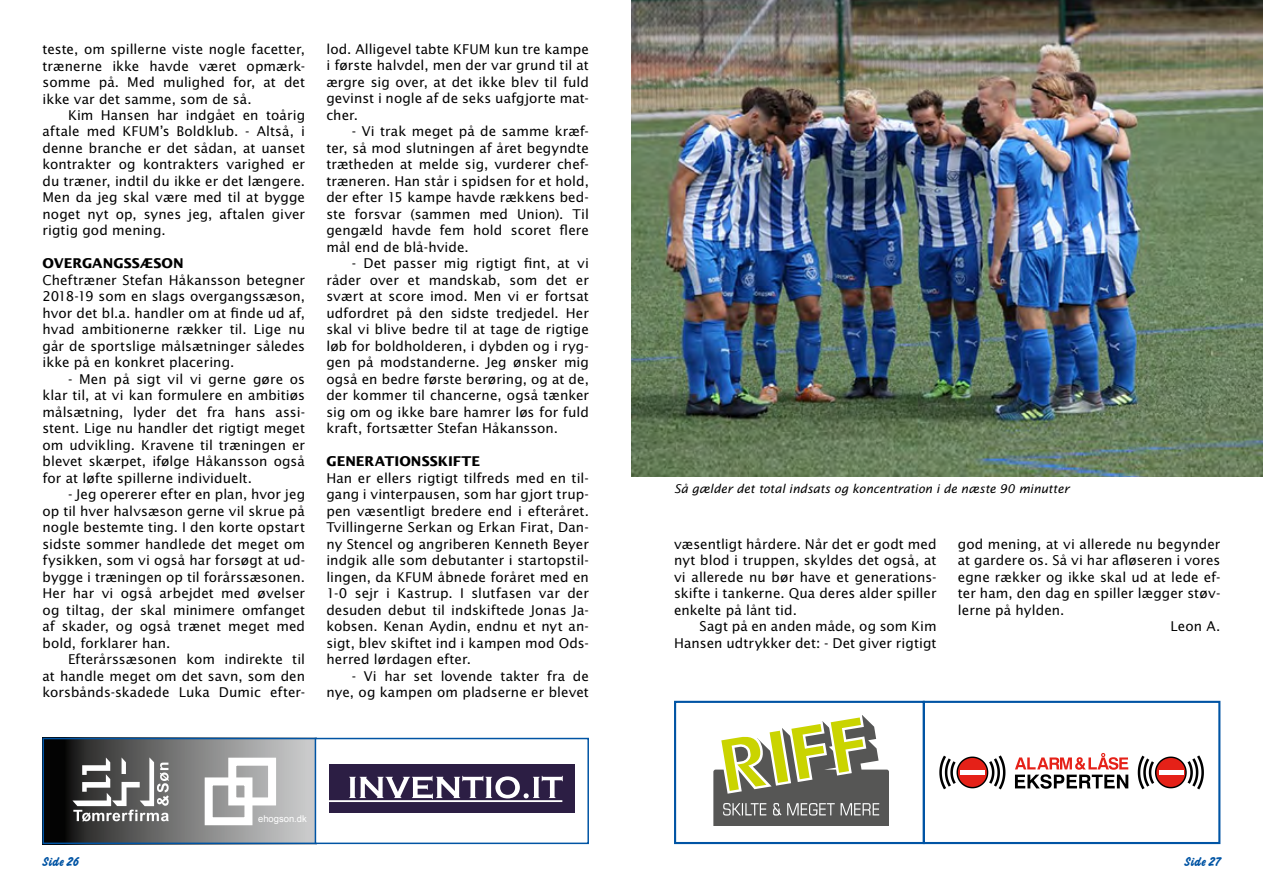
<style>
.page{position:relative;width:1263px;height:893px;background:#fff}
.page>*{position:absolute;margin:0;border:0;box-sizing:border-box;transform-origin:0 0}
.t1{font:13.5px/16.5px "Lucida Sans Std";letter-spacing:.005em;color:#000;text-align:justify}
.t2{font:700 13.5px "Lucida Sans Std";letter-spacing:.005em;color:#000}
.t3{font:13.5px "Challenge Bold Plain";letter-spacing:.005em;color:#0054a4}
.t4{font:italic 12px "Lucida Sans Std";color:#000}
.t5{font:9.45px "Arial";color:#fff}
</style>
<div class="page">
<svg style="left:46px;top:741px;width:268px;height:100px;background:#7a7a7a"></svg>
<div style="left:205px;top:777px;width:47px;height:48px;border:8px solid #fff"></div>
<div style="left:228px;top:758px;width:48px;height:47px;border:8px solid #fff"></div>
<svg style="left:72px;top:757px;width:97px;height:65px"></svg>
<div style="left:43px;top:738px;width:274px;height:106px;border:2px solid #0054a4"></div>
<div style="left:315px;top:738px;width:274px;height:106px;background:#fff;border:2px solid #0054a4"></div>
<div style="left:330px;top:764px;width:245px;height:49px;background:#2c1e44"></div>
<svg style="left:349px;top:776px;width:214px;height:23px"></svg>
<hr style="left:330px;top:800px;width:232px;height:2px;background:#fff">
<img style="left:631px;top:0;width:632px;height:476px">
<div style="left:674px;top:701px;width:251px;height:143px;border:2px solid #0054a4"></div>
<div style="left:923px;top:701px;width:297px;height:143px;border:2px solid #0054a4"></div>
<svg style="left:939px;top:753px;width:265px;height:37px"></svg>
<div style="left:1158px;top:770px;width:25px;height:5px;background:#fff"></div>
<svg style="left:713px;top:715px;width:176px;height:110px"></svg>
<p class="t1" style="left:43px;top:41px;width:264px">teste, om spillerne viste nogle facetter, trænerne ikke havde været opmærk&shy;somme på. Med mulighed for, at det ikke var det samme, som de så.</p>
<p class="t1" style="left:43px;top:107px;width:264px;text-indent:26px">Kim Hansen har indgået en toårig aftale med KFUM’s Boldklub. - Altså, i denne branche er det sådan, at uanset kontrakter og kontrakters varighed er du træner, indtil du ikke er det længere.<br>Men da jeg skal være med til at bygge noget nyt op, synes jeg, aftalen giver rigtig god mening.</p>
<p class="t2" style="left:43px;top:256px;width:143px">OVERGANGSSÆSON</p>
<p class="t1" style="left:43px;top:272px;width:264px">Cheftræner Stefan Håkansson betegner 2018-19 som en slags overgangssæson, hvor det bl.a. handler om at finde ud af, hvad ambitionerne rækker til. Lige nu går de sportslige målsætninger således ikke på en konkret placering.</p>
<p class="t1" style="left:43px;top:371px;width:264px;text-indent:26px">- Men på sigt vil vi gerne gøre os klar til, at vi kan formulere en ambitiøs målsætning, lyder det fra hans assi&shy;stent. Lige nu handler det rigtigt meget om udvikling. Kravene til træningen er blevet skærpet, ifølge Håkansson også for at løfte spillerne individuelt.</p>
<p class="t1" style="left:43px;top:487px;width:264px;text-indent:26px">- Jeg opererer efter en plan, hvor jeg op til hver halvsæson gerne vil skrue på nogle bestemte ting. I den korte opstart sidste sommer handlede det meget om fysikken, som vi også har forsøgt at ud&shy;bygge i træningen op til forårssæsonen.<br>Her har vi også arbejdet med øvelser og tiltag, der skal minimere omfanget af skader, og også trænet meget med bold, forklarer han.</p>
<p class="t1" style="left:43px;top:652px;width:264px;text-indent:26px">Efterårssæsonen kom indirekte til at handle meget om det savn, som den korsbånds-skadede Luka Dumic efter-</p>
<p class="t1" style="left:326px;top:41px;width:264px">lod. Alligevel tabte KFUM kun tre kampe i første halvdel, men der var grund til at ærgre sig over, at det ikke blev til fuld gevinst i nogle af de seks uafgjorte mat&shy;cher.</p>
<p class="t1" style="left:326px;top:123px;width:264px;text-indent:26px">- Vi trak meget på de samme kræf&shy;ter, så mod slutningen af året begyndte trætheden at melde sig, vurderer chef&shy;træneren. Han står i spidsen for et hold, der efter 15 kampe havde rækkens bed&shy;ste forsvar (sammen med Union). Til gengæld havde fem hold scoret flere mål end de blå-hvide.</p>
<p class="t1" style="left:326px;top:255px;width:264px;text-indent:26px">- Det passer mig rigtigt fint, at vi råder over et mandskab, som det er svært at score imod. Men vi er fortsat udfordret på den sidste tredjedel. Her skal vi blive bedre til at tage de rigtige løb for boldholderen, i dybden og i ryg&shy;gen på modstanderne. Jeg ønsker mig også en bedre første berøring, og at de, der kommer til chancerne, også tænker sig om og ikke bare hamrer løs for fuld kraft, fortsætter Stefan Håkansson.</p>
<p class="t2" style="left:326px;top:454px;width:155px">GENERATIONSSKIFTE</p>
<p class="t1" style="left:326px;top:470px;width:264px">Han er ellers rigtigt tilfreds med en til&shy;gang i vinterpausen, som har gjort trup&shy;pen væsentligt bredere end i efteråret.<br>Tvillingerne Serkan og Erkan Firat, Dan&shy;ny Stencel og angriberen Kenneth Beyer indgik alle som debutanter i startopstil&shy;lingen, da KFUM åbnede foråret med en 1-0 sejr i Kastrup. I slutfasen var der desuden debut til indskiftede Jonas Ja&shy;kobsen. Kenan Aydin, endnu et nyt an&shy;sigt, blev skiftet ind i kampen mod Ods&shy;herred lørdagen efter.</p>
<p class="t1" style="left:326px;top:668px;width:264px;text-align:right">- Vi har set lovende takter fra de nye, og kampen om pladserne er blevet</p>
<p class="t5" style="left:258px;top:813px;width:50px">ehogson.dk</p>
<p class="t4" style="left:674px;top:482px;width:397px">Så gælder det total indsats og koncentration i de næste 90 minutter</p>
<p class="t1" style="left:674px;top:536px;width:264px">væsentligt hårdere. Når det er godt med nyt blod i truppen, skyldes det også, at vi allerede nu bør have et generations&shy;skifte i tankerne. Qua deres alder spiller enkelte på lånt tid.</p>
<p class="t1" style="left:674px;top:618px;width:264px;text-align:right">Sagt på en anden måde, og som Kim<br>Hansen udtrykker det: - Det giver rigtigt</p>
<p class="t1" style="left:958px;top:536px;width:264px">god mening, at vi allerede nu begynder</p>
<p class="t1" style="left:958px;top:552px;width:264px">at gardere os. Så vi har afløseren i vores</p>
<p class="t1" style="left:958px;top:569px;width:264px">egne rækker og ikke skal ud at lede ef-</p>
<p class="t1" style="left:958px;top:585px;width:264px">ter ham, den dag en spiller lægger støv-</p>
<p class="t1" style="left:958px;top:602px;width:108px">lerne på hylden.</p>
<p class="t1" style="left:1170px;top:618px;width:51px">Leon A.</p>
<p class="t3" style="left:43px;top:853px;width:38px">Side 26</p>
<p class="t3" style="left:1184px;top:853px;width:37px">Side 27</p>
</div>
